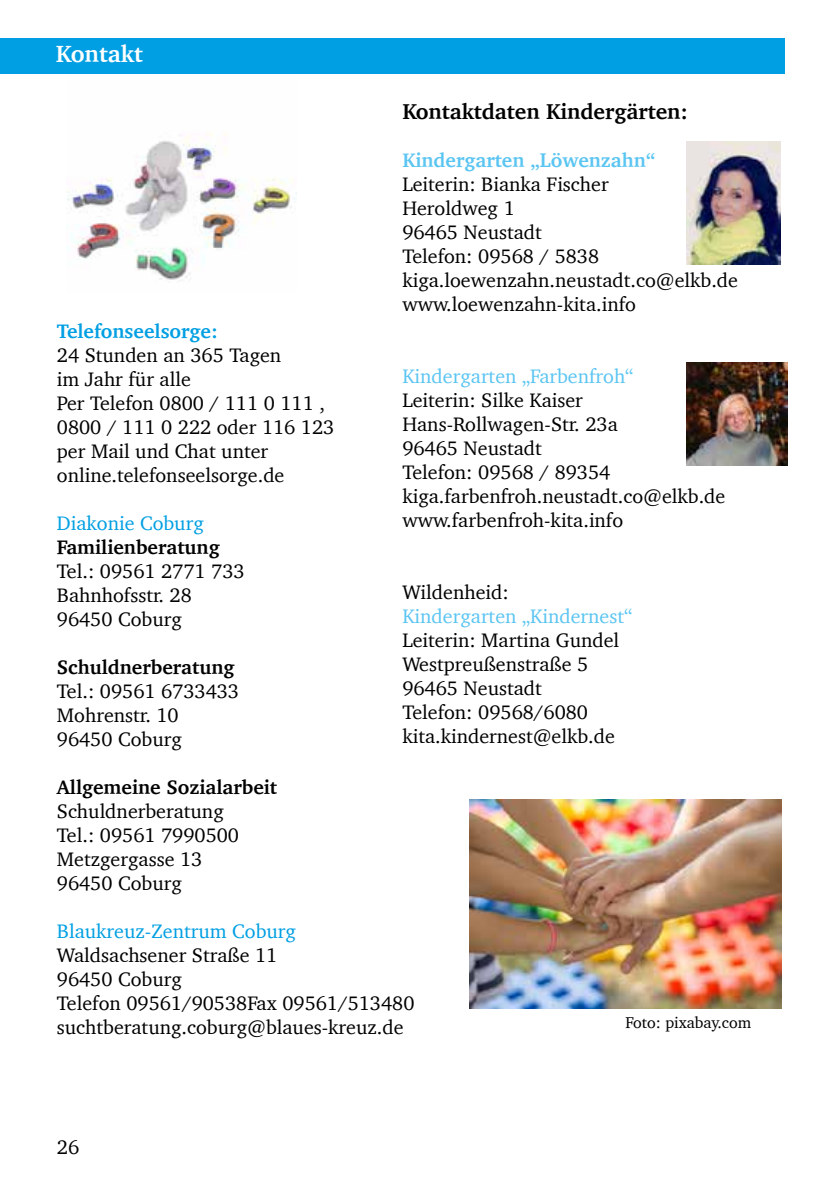
<style>
.page{position:relative;width:840px;height:1191px;background:#fff}
.page>*{position:absolute;margin:0;border:0;box-sizing:border-box;transform-origin:0 0}
.t1{font:700 24px "Charter";color:#fff}
.t2{font:700 22px "Charter";color:#000}
.t3{font:20px/24px "Charter";color:#000}
.t4{font:700 20px "Charter";color:#000}
.t5{font:20px "Charter";color:#5bc5f2}
.t6{font:20px "Charter";color:#009fe3}
.t7{font:700 20px "Charter";color:#5bc5f2}
.t8{font:700 20px "Charter";color:#009fe3}
.t9{font:16px "Charter";color:#000}
</style>
<div class="page">
<img style="left:686px;top:141px;width:93px;height:124px">
<img style="left:686px;top:363px;width:100px;height:102px">
<img style="left:66px;top:132px;width:230px;height:149px">
<div style="left:0;top:38px;width:784px;height:36px;background:#009fe3"></div>
<img style="left:469px;top:799px;width:312px;height:209px">
<p class="t1" style="left:56px;top:33px;width:88px">Kontakt</p>
<p class="t2" style="left:402px;top:93px;width:287px">Kontaktdaten Kindergärten:</p>
<p class="t7" style="left:402px;top:143px;width:254px">Kindergarten „Löwenzahn“</p>
<p class="t3" style="left:402px;top:172px;width:337px">Leiterin: Bianka Fischer<br>Heroldweg 1<br>96465 Neustadt<br>Telefon: 09568 / 5838 kiga.loewenzahn.neustadt.co@elkb.de www.loewenzahn-kita.info</p>
<p class="t8" style="left:57px;top:313px;width:162px">Telefonseelsorge:</p>
<p class="t3" style="left:57px;top:342px;width:279px">24 Stunden an 365 Tagen<br>im Jahr für alle<br>Per Telefon 0800 / 111 0 111 ,<br>0800 / 111 0 222 oder 116 123 per Mail und Chat unter online.telefonseelsorge.de</p>
<p class="t6" style="left:57px;top:505px;width:148px">Diakonie Coburg</p>
<p class="t4" style="left:57px;top:529px;width:164px">Familienberatung</p>
<p class="t3" style="left:57px;top:558px;width:189px">Tel.: 09561 2771 733<br>Bahnhofsstr. 28<br>96450 Coburg</p>
<p class="t4" style="left:57px;top:649px;width:179px">Schuldnerberatung</p>
<p class="t3" style="left:57px;top:678px;width:183px">Tel.: 09561 6733433<br>Mohrenstr. 10<br>96450 Coburg</p>
<p class="t4" style="left:57px;top:769px;width:221px">Allgemeine Sozialarbeit</p>
<p class="t3" style="left:57px;top:798px;width:183px">Schuldnerberatung<br>Tel.: 09561 7990500<br>Metzgergasse 13<br>96450 Coburg</p>
<p class="t6" style="left:57px;top:913px;width:240px">Blaukreuz-Zentrum Coburg</p>
<p class="t3" style="left:57px;top:942px;width:359px">Waldsachsener Straße 11<br>96450 Coburg<br>Telefon 09561/90538Fax 09561/513480 suchtberatung.coburg@blaues-kreuz.de</p>
<p class="t5" style="left:402px;top:359px;width:232px">Kindergarten „Farbenfroh“</p>
<p class="t3" style="left:402px;top:388px;width:324px">Leiterin: Silke Kaiser<br>Hans-Rollwagen-Str. 23a<br>96465 Neustadt<br>Telefon: 09568 / 89354 kiga.farbenfroh.neustadt.co@elkb.de www.farbenfroh-kita.info</p>
<p class="t3" style="left:402px;top:580px;width:108px">Wildenheid:</p>
<p class="t5" style="left:402px;top:599px;width:231px">Kindergarten „Kindernest“</p>
<p class="t3" style="left:402px;top:628px;width:218px">Leiterin: Martina Gundel<br>Westpreußenstraße 5<br>96465 Neustadt<br>Telefon: 09568/6080 kita.kindernest@elkb.de</p>
<p class="t9" style="left:625px;top:1009px;width:127px">Foto: pixabay.com</p>
<p class="t3" style="left:57px;top:1134px;width:24px">26</p>
</div>
